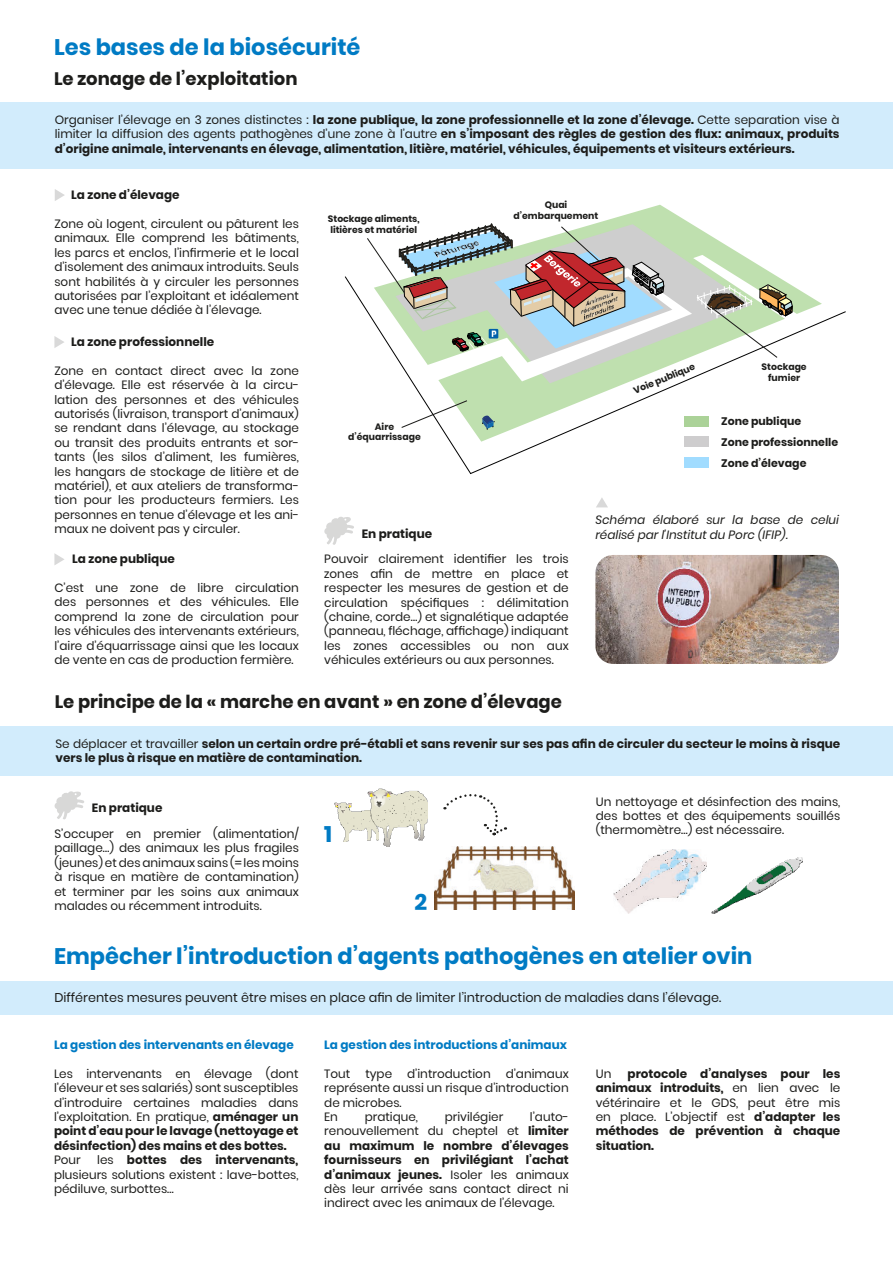
<style>
.page{position:relative;width:893px;height:1263px;background:#fff}
.page>*{position:absolute;margin:0;border:0;box-sizing:border-box;transform-origin:0 0}
.t1{font:700 22.5px "Poppins";color:#007bc4}
.t2{font:700 18px "Poppins";color:#1d1d1b}
.t3{font:12.75px "Poppins";color:#1d1d1b}
.t4{font:12px/14.4px "Poppins";color:#1d1d1b;text-align:justify}
.t5{font:700 12px/14.4px "Poppins";color:#1d1d1b;text-align:justify}
.t6{font:700 12px "Poppins";color:#007bc4}
.t7{font:italic 12px/14.4px "Poppins";color:#1d1d1b}
.t8{font:700 10.95px/20.7px "Poppins";color:#1d1d1b}
.t9{font:700 9.3px/10.4px "Poppins";color:#1d1d1b;text-align:center}
.s1{font-weight:400}
.s2{font-weight:700}
</style>
<div class="page">
<div style="left:0;top:102px;width:893px;height:67px;background:#d2ecfc"></div>
<div style="left:1px;top:726px;width:892px;height:50px;background:#d2ecfc"></div>
<svg style="left:54px;top:553px;width:10px;height:12px"></svg>
<svg style="left:54px;top:336px;width:10px;height:12px"></svg>
<svg style="left:55px;top:189px;width:10px;height:12px"></svg>
<svg style="left:324px;top:517px;width:30px;height:28px"></svg>
<svg style="left:54px;top:791px;width:30px;height:28px"></svg>
<div style="left:0;top:981px;width:893px;height:34px;background:#d2ecfc"></div>
<svg style="left:597px;top:205px;width:93px;height:18px"></svg>
<svg style="left:344px;top:276px;width:502px;height:198px"></svg>
<svg style="left:482px;top:415px;width:12px;height:15px"></svg>
<svg style="left:366px;top:223px;width:435px;height:158px"></svg>
<svg style="left:400px;top:399px;width:68px;height:30px"></svg>
<div style="left:684px;top:457px;width:25px;height:11px;background:#a1dcff"></div>
<div style="left:684px;top:436px;width:25px;height:11px;background:#cecdce"></div>
<div style="left:684px;top:416px;width:25px;height:11px;background:#abd298"></div>
<img style="left:335px;top:802px;width:32px;height:39px">
<img style="left:367px;top:789px;width:60px;height:58px">
<img style="left:435px;top:846px;width:139px;height:64px">
<svg style="left:444px;top:794px;width:62px;height:41px"></svg>
<img style="left:613px;top:850px;width:93px;height:64px">
<img style="left:711px;top:857px;width:91px;height:57px">
<img style="left:595px;top:555px;width:244px;height:109px">
<svg style="left:596px;top:498px;width:12px;height:9px"></svg>
<h1 class="t1" style="left:54px;top:33px;width:308px">Les bases de la biosécurité</h1>
<h2 class="t2" style="left:54px;top:67px;width:245px">Le zonage de l’exploitation</h2>
<p class="t5" style="left:55px;top:112px;width:786px"><span class="s1">Organiser l’élevage en 3 zones distinctes :</span> la zone publique, la zone professionnelle et la zone d’élevage. <span class="s1">Cette separation vise à limiter la diffusion des agents pathogènes d’une zone à l’autre</span> en s’imposant des règles de gestion des flux: animaux, produits d’origine animale, intervenants en élevage, alimentation, litière, matériel, véhicules, équipements et visiteurs extérieurs.</p>
<p class="t5" style="left:71px;top:188px;width:110px">La zone d’élevage</p>
<p class="t4" style="left:54px;top:216px;width:246px">Zone où logent, circulent ou pâturent les animaux. Elle comprend les bâtiments, les parcs et enclos, l’infirmerie et le local d’isolement des animaux introduits. Seuls sont habilités à y circuler les personnes autorisées par l’exploitant et idéalement avec une tenue dédiée à l’élevage.</p>
<p class="t5" style="left:71px;top:334px;width:145px">La zone professionnelle</p>
<p class="t4" style="left:54px;top:363px;width:246px">Zone en contact direct avec la zone d’élevage. Elle est réservée à la circu&shy;lation des personnes et des véhicules autorisés (livraison, transport d’animaux) se rendant dans l’élevage, au stockage ou transit des produits entrants et sor&shy;tants (les silos d’aliment, les fumières, les hangars de stockage de litière et de matériel), et aux ateliers de transforma&shy;tion pour les producteurs fermiers. Les personnes en tenue d’élevage et les ani&shy;maux ne doivent pas y circuler.</p>
<p class="t5" style="left:72px;top:552px;width:104px">La zone publique</p>
<p class="t4" style="left:54px;top:581px;width:246px">C’est une zone de libre circulation des personnes et des véhicules. Elle comprend la zone de circulation pour les véhicules des intervenants extérieurs, l’aire d’équarrissage ainsi que les locaux de vente en cas de production fermière.</p>
<p class="t9" style="left:328px;top:214px;width:93px;text-align:left">Stockage aliments, litières et matériel</p>
<p class="t9" style="left:348px;top:421px;width:74px">Aire d’équarrissage</p>
<p class="t5" style="left:362px;top:526px;width:72px">En pratique</p>
<p class="t9" style="left:514px;top:200px;width:86px">Quai d’embarquement</p>
<p class="t9" style="left:632px;top:386px;width:67px;rotate:-22deg">Voie publique</p>
<p class="t9" style="left:762px;top:362px;width:47px">Stockage fumier</p>
<p class="t8" style="left:721px;top:411px;width:119px">Zone publique<br>Zone professionnelle<br>Zone d’élevage</p>
<p class="t7" style="left:595px;top:513px;width:245px">Schéma élaboré sur la base de celui réalisé par l’Institut du Porc (IFIP).</p>
<p class="t4" style="left:324px;top:552px;width:246px">Pouvoir clairement identifier les trois zones afin de mettre en place et respecter les mesures de gestion et de circulation spécifiques : délimitation (chaine, corde…) et signalétique adaptée (panneau, fléchage, affichage) indiquant les zones accessibles ou non aux véhicules extérieurs ou aux personnes.</p>
<h2 class="t2" style="left:55px;top:691px;width:509px">Le principe de la « marche en avant » en zone d’élevage</h2>
<p class="t5" style="left:55px;top:736px;width:786px"><span class="s1">Se déplacer et travailler</span> selon un certain ordre pré-établi et sans revenir sur ses pas afin de circuler du secteur le moins à risque vers le plus à risque en matière de contamination.</p>
<p class="t5" style="left:92px;top:801px;width:72px">En pratique</p>
<p class="t4" style="left:54px;top:827px;width:246px">S’occuper en premier (alimentation/ paillage…) des animaux les plus fragiles (jeunes) et des animaux sains (= les moins à risque en matière de contamination) et terminer par les soins aux animaux malades ou récemment introduits.</p>
<h1 class="t1" style="left:324px;top:819px;width:10px">1</h1>
<h1 class="t1" style="left:415px;top:888px;width:14px">2</h1>
<p class="t4" style="left:596px;top:794px;width:246px">Un nettoyage et désinfection des mains, des bottes et des équipements souillés (thermomètre…) est nécessaire.</p>
<h1 class="t1" style="left:54px;top:941px;width:700px">Empêcher l’introduction d’agents pathogènes en atelier ovin</h1>
<p class="t3" style="left:54px;top:990px;width:668px">Différentes mesures peuvent être mises en place afin de limiter l’introduction de maladies dans l’élevage.</p>
<p class="t6" style="left:54px;top:1037px;width:241px">La gestion des intervenants en élevage</p>
<p class="t4" style="left:54px;top:1066px;width:246px">Les intervenants en élevage (dont l’éleveur et ses salariés) sont susceptibles d’introduire certaines maladies dans l’exploitation. En pratique, <span class="s2">aménager un point d’eau pour le lavage (nettoyage et désinfection) des mains et des bottes.</span></p>
<p class="t4" style="left:54px;top:1153px;width:28px">Pour</p>
<p class="t4" style="left:54px;top:1153px;width:246px;text-indent:43px">les <span class="s2">bottes des intervenants, </span>plusieurs solutions existent : lave-bottes, pédiluve, surbottes…</p>
<p class="t6" style="left:324px;top:1037px;width:244px">La gestion des introductions d’animaux</p>
<p class="t4" style="left:324px;top:1066px;width:28px">Tout</p>
<p class="t4" style="left:365px;top:1066px;width:28px">type</p>
<p class="t4" style="left:407px;top:1066px;width:85px">d’introduction</p>
<p class="t4" style="left:324px;top:1066px;width:246px;text-align:left;text-indent:182px">d’animaux représente aussi un risque d’introduction de microbes.<br>En</p>
<p class="t4" style="left:324px;top:1109px;width:246px;text-indent:206px">l’auto&shy;renouvellement du cheptel et <span class="s2">limiter au maximum le nombre d’élevages fournisseurs en privilégiant l’achat d’animaux jeunes.</span> Isoler les animaux dès leur arrivée sans contact direct ni indirect avec les animaux de l’élevage.</p>
<p class="t4" style="left:365px;top:1109px;width:55px">pratique,</p>
<p class="t4" style="left:445px;top:1109px;width:60px">privilégier</p>
<p class="t5" style="left:596px;top:1066px;width:246px;text-indent:32px">protocole d’analyses pour les animaux introduits, <span class="s1">en lien avec le vétérinaire et le GDS, peut être mis en place. L’objectif est</span> d’adapter les méthodes de prévention à chaque situation.</p>
<p class="t4" style="left:596px;top:1066px;width:17px">Un</p>
</div>
